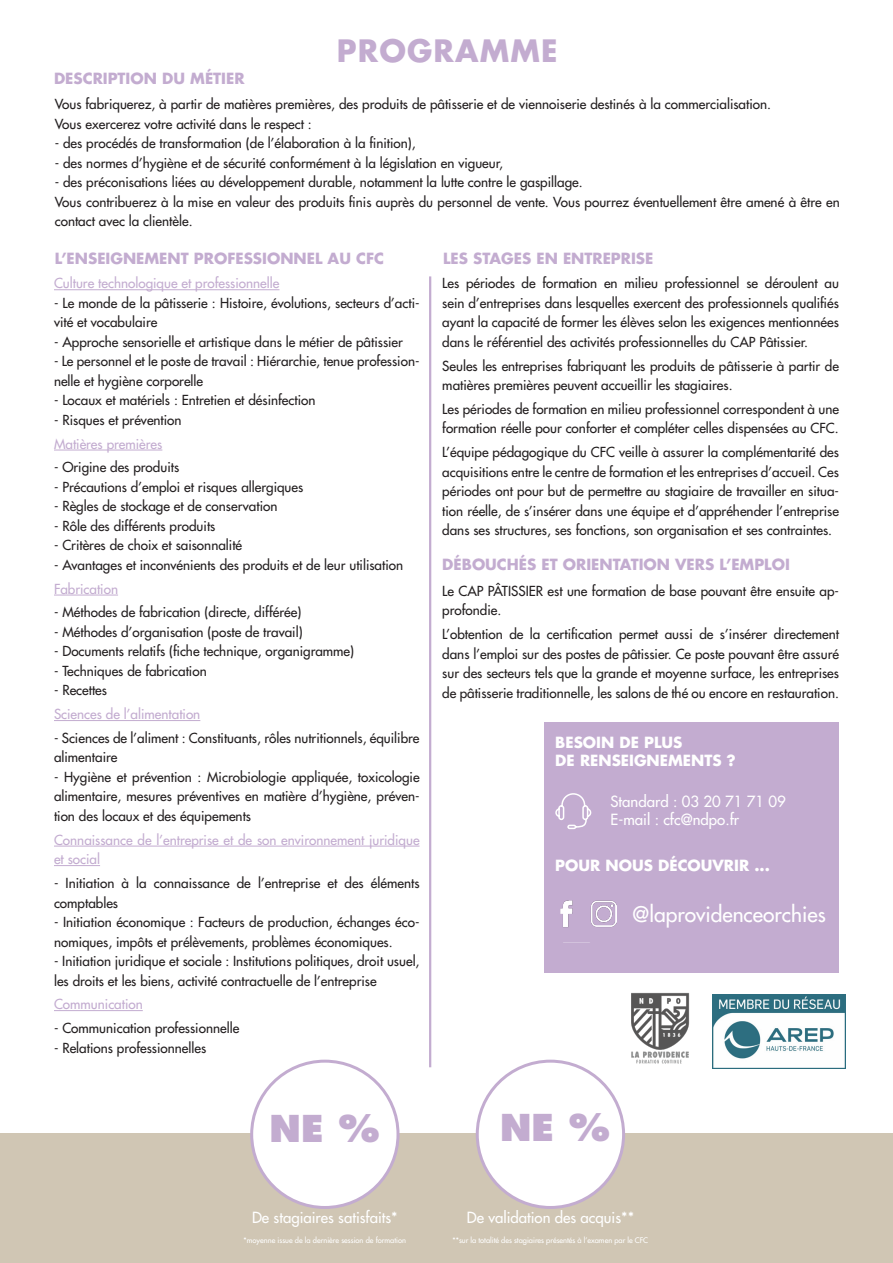
<style>
.page{position:relative;width:893px;height:1263px;background:#fff}
.page>*{position:absolute;margin:0;border:0;box-sizing:border-box;transform-origin:0 0}
.t1{font:800 36px "Futura Std";color:#c3acd0}
.t2{font:700 30px "Futura Std";letter-spacing:.04em;color:#c3acd0}
.t3{font:500 21px "Futura Std";color:#fff}
.t4{font:700 15px "Futura Std";color:#c3acd0}
.t5{font:500 15px "Futura Std";color:#fff}
.t6{font:700 15px "Futura Std";color:#fff}
.t7{font:500 13.5px/19.5px "Futura Std";color:#231f20}
.t8{font:500 13.5px/19.5px "Futura Std";color:#c3acd0}
.t9{font:500 7.5px "Futura Std";color:#fff}
</style>
<div class="page">
<div style="left:0;top:1133px;width:893px;height:130px;background:#d0c6b4"></div>
<div style="left:252px;top:1061px;width:146px;height:146px;background:#fff;border-radius:50%"></div>
<div style="left:250px;top:1060px;width:149px;height:149px;border:3px solid #c3acd0;border-radius:50%"></div>
<div style="left:477px;top:1061px;width:147px;height:146px;background:#fff;border-radius:50%"></div>
<div style="left:476px;top:1060px;width:149px;height:149px;border:3px solid #c3acd0;border-radius:50%"></div>
<hr style="left:429px;top:276px;width:2px;height:791px;background:#c3acd0">
<div style="left:544px;top:722px;width:295px;height:251px;background:#c3acd0"></div>
<img style="left:713px;top:994px;width:132px;height:74px">
<img style="left:631px;top:992px;width:59px;height:72px">
<hr style="left:54px;top:289px;width:225px;height:1px;background:#c3acd0">
<hr style="left:54px;top:450px;width:108px;height:1px;background:#c3acd0">
<hr style="left:54px;top:595px;width:64px;height:1px;background:#c3acd0">
<hr style="left:54px;top:720px;width:146px;height:1px;background:#c3acd0">
<hr style="left:54px;top:846px;width:366px;height:1px;background:#c3acd0">
<hr style="left:54px;top:865px;width:46px;height:1px;background:#c3acd0">
<hr style="left:54px;top:1010px;width:89px;height:1px;background:#c3acd0">
<svg style="left:555px;top:793px;width:37px;height:150px"></svg>
<div style="left:550px;top:895px;width:45px;height:47px;background:#c3acd0"></div>
<img style="left:560px;top:900px;width:57px;height:28px">
<p class="t4" style="left:54px;top:68px;width:192px">DESCRIPTION DU MÉTIER</p>
<p class="t2" style="left:337px;top:31px;width:223px">PROGRAMME</p>
<p class="t7" style="left:55px;top:95px;width:718px">Vous fabriquerez, à partir de matières premières, des produits de pâtisserie et de viennoiserie destinés à la commercialisation.</p>
<p class="t7" style="left:55px;top:114px;width:259px">Vous exercerez votre activité dans le respect :</p>
<p class="t7" style="left:55px;top:134px;width:362px">- des procédés de transformation (de l’élaboration à la finition),</p>
<p class="t7" style="left:55px;top:153px;width:450px">- des normes d’hygiène et de sécurité conformément à la législation en vigueur,</p>
<p class="t7" style="left:55px;top:173px;width:529px">- des préconisations liées au développement durable, notamment la lutte contre le gaspillage.</p>
<p class="t7" style="left:55px;top:192px;width:786px">Vous contribuerez à la mise en valeur des produits finis auprès du personnel de vente. Vous pourrez éventuellement être amené à être en contact avec la clientèle.</p>
<p class="t4" style="left:55px;top:249px;width:331px">L’ENSEIGNEMENT PROFESSIONNEL AU CFC</p>
<p class="t4" style="left:443px;top:249px;width:212px">LES STAGES EN ENTREPRISE</p>
<p class="t8" style="left:54px;top:274px;width:227px">Culture technologique et professionnelle</p>
<p class="t7" style="left:54px;top:293px;width:367px">- Le monde de la pâtisserie : Histoire, évolutions, secteurs d’acti&shy;vité et vocabulaire</p>
<p class="t7" style="left:54px;top:332px;width:350px">- Approche sensorielle et artistique dans le métier de pâtissier</p>
<p class="t7" style="left:54px;top:352px;width:367px">- Le personnel et le poste de travail : Hiérarchie, tenue profession&shy;nelle et hygiène corporelle</p>
<p class="t7" style="left:54px;top:391px;width:263px">- Locaux et matériels : Entretien et désinfection</p>
<p class="t7" style="left:54px;top:410px;width:129px">- Risques et prévention</p>
<p class="t8" style="left:54px;top:434px;width:110px">Matières premières</p>
<p class="t7" style="left:54px;top:458px;width:127px">- Origine des produits</p>
<p class="t7" style="left:54px;top:477px;width:251px">- Précautions d’emploi et risques allergiques</p>
<p class="t7" style="left:54px;top:497px;width:225px">- Règles de stockage et de conservation</p>
<p class="t7" style="left:54px;top:516px;width:163px">- Rôle des différents produits</p>
<p class="t7" style="left:54px;top:536px;width:190px">- Critères de choix et saisonnalité</p>
<p class="t7" style="left:54px;top:555px;width:351px">- Avantages et inconvénients des produits et de leur utilisation</p>
<p class="t8" style="left:54px;top:579px;width:66px">Fabrication</p>
<p class="t7" style="left:54px;top:603px;width:249px">- Méthodes de fabrication (directe, différée)</p>
<p class="t7" style="left:54px;top:622px;width:250px">- Méthodes d’organisation (poste de travail)</p>
<p class="t7" style="left:54px;top:642px;width:302px">- Documents relatifs (fiche technique, organigramme)</p>
<p class="t7" style="left:54px;top:661px;width:154px">- Techniques de fabrication</p>
<p class="t7" style="left:54px;top:681px;width:55px">- Recettes</p>
<p class="t8" style="left:54px;top:704px;width:148px">Sciences de l’alimentation</p>
<p class="t7" style="left:54px;top:728px;width:367px">- Sciences de l’aliment : Constituants, rôles nutritionnels, équilibre alimentaire</p>
<p class="t7" style="left:54px;top:767px;width:367px;text-align:justify">- Hygiène et prévention : Microbiologie appliquée, toxicologie alimentaire, mesures préventives en matière d’hygiène, préven&shy;tion des locaux et des équipements</p>
<p class="t8" style="left:54px;top:830px;width:367px">Connaissance de l’entreprise et de son environnement juridique et social</p>
<p class="t7" style="left:54px;top:873px;width:367px">- Initiation à la connaissance de l’entreprise et des éléments comptables</p>
<p class="t7" style="left:54px;top:912px;width:367px">- Initiation économique : Facteurs de production, échanges éco&shy;nomiques, impôts et prélèvements, problèmes économiques.</p>
<p class="t7" style="left:54px;top:951px;width:367px">- Initiation juridique et sociale : Institutions politiques, droit usuel, les droits et les biens, activité contractuelle de l’entreprise</p>
<p class="t8" style="left:54px;top:994px;width:90px">Communication</p>
<p class="t7" style="left:54px;top:1018px;width:187px">- Communication professionnelle</p>
<p class="t7" style="left:54px;top:1038px;width:154px">- Relations professionnelles</p>
<p class="t7" style="left:442px;top:274px;width:398px;text-align:justify">Les périodes de formation en milieu professionnel se déroulent au sein d’entreprises dans lesquelles exercent des professionnels qualifiés ayant la capacité de former les élèves selon les exigences mentionnées dans le référentiel des activités professionnelles du CAP Pâtissier.</p>
<p class="t7" style="left:442px;top:356px;width:398px">Seules les entreprises fabriquant les produits de pâtisserie à partir de matières premières peuvent accueillir les stagiaires.</p>
<p class="t7" style="left:442px;top:399px;width:398px">Les périodes de formation en milieu professionnel correspondent à une formation réelle pour conforter et compléter celles dispensées au CFC.</p>
<p class="t7" style="left:442px;top:442px;width:398px;text-align:justify">L’équipe pédagogique du CFC veille à assurer la complémentarité des acquisitions entre le centre de formation et les entreprises d’accueil. Ces périodes ont pour but de permettre au stagiaire de travailler en situa&shy;tion réelle, de s’insérer dans une équipe et d’appréhender l’entreprise dans ses structures, ses fonctions, son organisation et ses contraintes.</p>
<p class="t4" style="left:442px;top:554px;width:349px">DÉBOUCHÉS ET ORIENTATION VERS L’EMPLOI</p>
<p class="t7" style="left:442px;top:581px;width:398px">Le CAP PÂTISSIER est une formation de base pouvant être ensuite ap&shy;profondie.</p>
<p class="t7" style="left:442px;top:624px;width:398px;text-align:justify">L’obtention de la certification permet aussi de s’insérer directement dans l’emploi sur des postes de pâtissier. Ce poste pouvant être assuré sur des secteurs tels que la grande et moyenne surface, les entreprises de pâtisserie traditionnelle, les salons de thé ou encore en restauration.</p>
<p class="t6" style="left:555px;top:732px;width:129px">BESOIN DE PLUS</p>
<p class="t6" style="left:555px;top:750px;width:182px">DE RENSEIGNEMENTS ?</p>
<p class="t5" style="left:611px;top:792px;width:177px">Standard : 03 20 71 71 09</p>
<p class="t5" style="left:611px;top:810px;width:130px">E-mail : cfc@ndpo.fr</p>
<p class="t6" style="left:555px;top:855px;width:216px">POUR NOUS DÉCOUVRIR ...</p>
<p class="t3" style="left:632px;top:901px;width:195px">@laprovidenceorchies</p>
<p class="t1" style="left:270px;top:1105px;width:112px">NE %</p>
<p class="t1" style="left:500px;top:1104px;width:112px">NE %</p>
<p class="t5" style="left:252px;top:1208px;width:147px">De stagiaires satisfaits*</p>
<p class="t9" style="left:244px;top:1235px;width:164px">*moyenne issue de la dernière session de formation</p>
<p class="t5" style="left:467px;top:1208px;width:169px">De validation des acquis**</p>
<p class="t9" style="left:453px;top:1235px;width:197px">**sur la totalité des stagiaires présentés à l’examen par le CFC</p>
</div>
